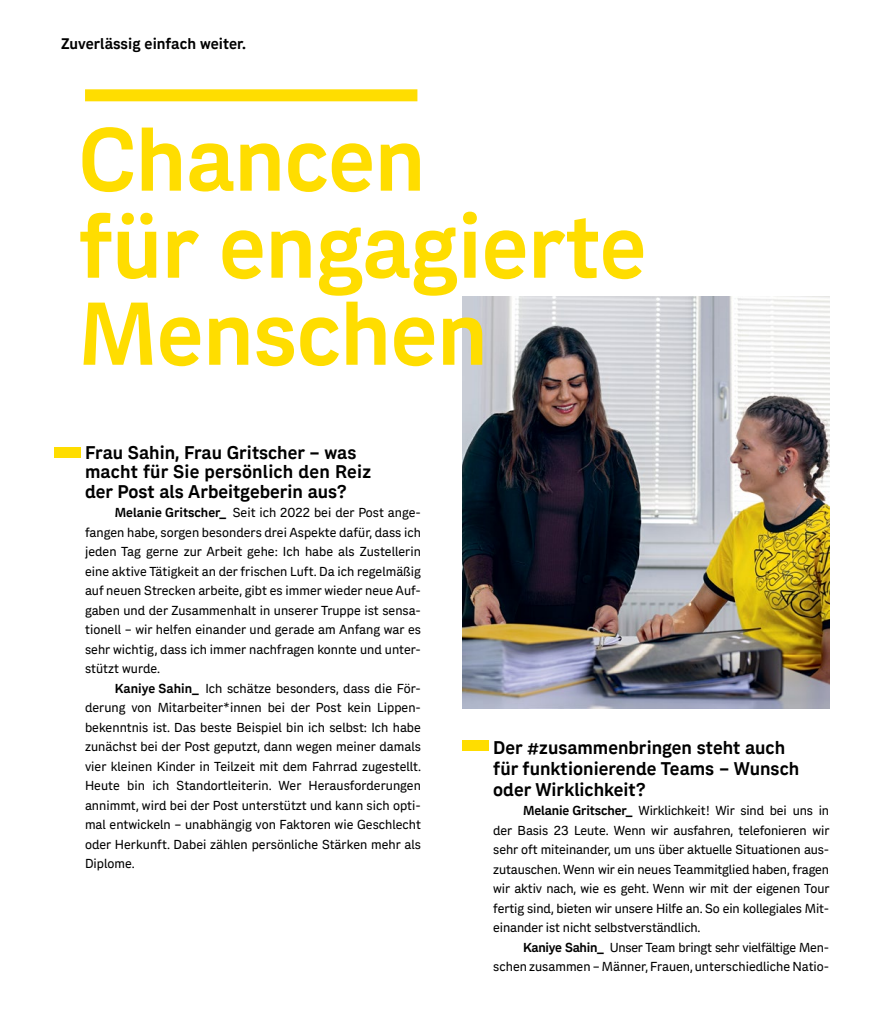
<style>
.page{position:relative;width:893px;height:1021px;background:#fff}
.page>*{position:absolute;margin:0;border:0;box-sizing:border-box;transform-origin:0 0}
.t1{font:700 87px/87px "Post Sans";letter-spacing:-.005em;color:#fd0}
.t2{font:700 18px/19.5px "Post Sans";color:#000}
.t3{font:700 15px "Post Sans";color:#000}
.t4{font:12.75px/19.5px "Post Sans";color:#000;text-align:justify}
.s1{font-weight:700}
</style>
<div class="page">
<img style="left:462px;top:296px;width:367px;height:413px">
<div style="left:54px;top:447px;width:26px;height:11px;background:#fd0"></div>
<div style="left:85px;top:89px;width:332px;height:12px;background:#fd0"></div>
<div style="left:462px;top:740px;width:27px;height:11px;background:#fd0"></div>
<p class="t3" style="left:61px;top:34px;width:187px">Zuverlässig einfach weiter.</p>
<h1 class="t1" style="left:78px;top:115px;width:570px">Chancen<br>für engagierte<br>Menschen</h1>
<h2 class="t2" style="left:85px;top:442px;width:288px">Frau Sahin, Frau Gritscher – was macht für Sie persönlich den Reiz der Post als Arbeitgeberin aus?</h2>
<p class="t4" style="left:85px;top:503px;width:337px;text-indent:30px"><span class="s1">Melanie Gritscher_</span> Seit ich 2022 bei der Post ange&shy;fangen habe, sorgen besonders drei Aspekte dafür, dass ich jeden Tag gerne zur Arbeit gehe: Ich habe als Zustellerin eine aktive Tätigkeit an der frischen Luft. Da ich regelmäßig auf neuen Strecken arbeite, gibt es immer wieder neue Auf&shy;gaben und der Zusammenhalt in unserer Truppe ist sensa&shy;tionell – wir helfen einander und gerade am Anfang war es sehr wichtig, dass ich immer nachfragen konnte und unter&shy;stützt wurde.</p>
<p class="t4" style="left:85px;top:678px;width:338px;text-indent:30px"><span class="s1">Kaniye Sahin_</span> Ich schätze besonders, dass die För&shy;derung von Mitarbeiter*innen bei der Post kein Lippen&shy;bekenntnis ist. Das beste Beispiel bin ich selbst: Ich habe zunächst bei der Post geputzt, dann wegen meiner damals vier kleinen Kinder in Teilzeit mit dem Fahrrad zugestellt.<br>Heute bin ich Standortleiterin. Wer Herausforderungen annimmt, wird bei der Post unterstützt und kann sich opti&shy;mal entwickeln – unabhängig von Faktoren wie Geschlecht oder Herkunft. Dabei zählen persönliche Stärken mehr als Diplome.</p>
<h2 class="t2" style="left:493px;top:736px;width:307px;line-height:21px">Der #zusammenbringen steht auch für funktionierende Teams – Wunsch oder Wirklichkeit?</h2>
<p class="t4" style="left:493px;top:801px;width:338px;text-indent:30px"><span class="s1">Melanie Gritscher_</span> Wirklichkeit! Wir sind bei uns in der Basis 23 Leute. Wenn wir ausfahren, telefonieren wir sehr oft miteinander, um uns über aktuelle Situationen aus&shy;zutauschen. Wenn wir ein neues Teammitglied haben, fragen wir aktiv nach, wie es geht. Wenn wir mit der eigenen Tour fertig sind, bieten wir unsere Hilfe an. So ein kollegiales Mit&shy;einander ist nicht selbstverständlich.</p>
<p class="t4" style="left:493px;top:937px;width:337px;text-align:right"><span class="s1">Kaniye Sahin_</span> Unser Team bringt sehr vielfältige Men-- schen zusammen – Männer, Frauen, unterschiedliche Natio-</p>
</div>
